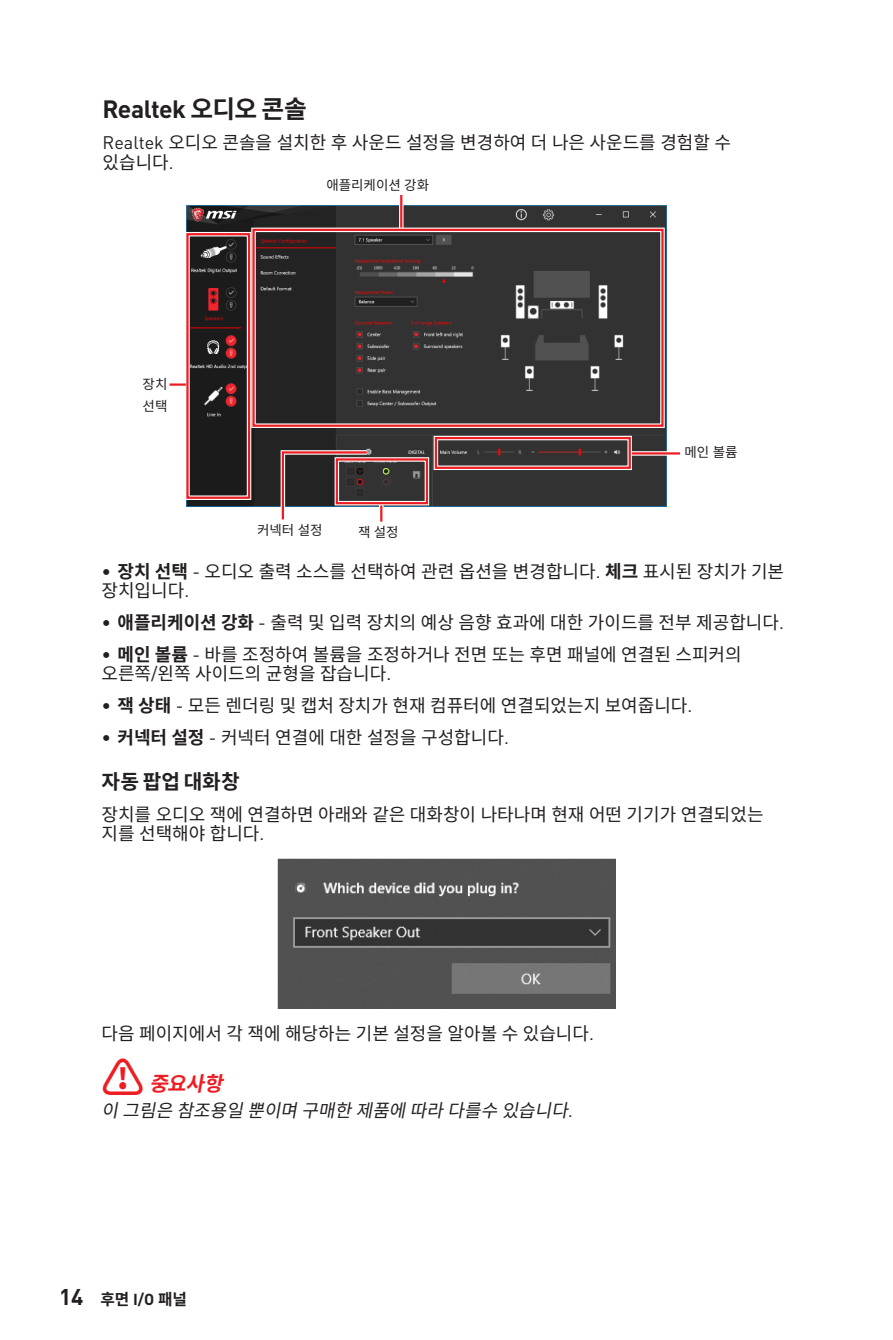
<style>
.page{position:relative;width:893px;height:1340px;background:#fff}
.page>*{position:absolute;margin:0;border:0;box-sizing:border-box;transform-origin:0 0}
.t1{font:700 24.75px "MSI Din Pro Noto CJK";letter-spacing:-.025em;color:#231f20}
.t2{font:700 20.25px "MSI Din Pro Noto CJK";letter-spacing:.01em;color:#231f20}
.t3{font:italic 700 20.25px "MSI Din Pro Noto CJK";color:#ee1d23}
.t4{font:18px/19.1px "MSI Din Pro Noto CJK";color:#231f20}
.t5{font:italic 18px "MSI Din Pro Noto CJK";color:#231f20}
.t6{font:700 15.75px "MSI Din Pro Noto CJK";color:#231f20}
.t7{font:13.5px/22.5px "MSI Din Pro Noto CJK";color:#231f20}
.s1{font-weight:700}
.s2{font-style:normal;font-size:42.75px}
.s3{font-size:22.5px}
</style>
<div class="page">
<img style="left:186px;top:205px;width:481px;height:302px">
<div style="left:185px;top:232px;width:66px;height:268px;border:4px solid #fff"></div>
<div style="left:186px;top:233px;width:64px;height:266px;border:2px solid #ee1d23"></div>
<div style="left:170px;top:382px;width:16px;height:5px;background:#fff"></div>
<hr style="left:170px;top:383px;width:16px;height:3px;background:#ee1d23">
<div style="left:399px;top:195px;width:5px;height:33px;background:#f7a0a2"></div>
<hr style="left:400px;top:195px;width:2px;height:33px;background:#ee1d23">
<svg style="left:278px;top:448px;width:93px;height:72px"></svg>
<svg style="left:379px;top:505px;width:5px;height:16px"></svg>
<svg style="left:380px;top:505px;width:2px;height:16px"></svg>
<svg style="left:632px;top:451px;width:48px;height:4px"></svg>
<hr style="left:629px;top:452px;width:51px;height:2px;background:#ee1d23">
<div style="left:434px;top:436px;width:198px;height:34px;border:4px solid #fff"></div>
<div style="left:435px;top:437px;width:196px;height:32px;border:2px solid #ee1d23"></div>
<div style="left:251px;top:227px;width:414px;height:201px;border:4px solid #fff"></div>
<div style="left:252px;top:229px;width:412px;height:198px;border:2px solid #ee1d23"></div>
<div style="left:335px;top:457px;width:94px;height:48px;border:4px solid #fff"></div>
<div style="left:336px;top:458px;width:92px;height:46px;border:2px solid #ee1d23"></div>
<img style="left:277px;top:858px;width:338px;height:150px">
<h1 class="t1" style="left:103px;top:95px;width:206px">Realtek 오디오 콘솔</h1>
<p class="t4" style="left:103px;top:134px;width:630px">Realtek 오디오 콘솔을 설치한 후 사운드 설정을 변경하여 더 나은 사운드를 경험할 수 있습니다.</p>
<p class="t7" style="left:143px;top:373px;width:26px">장치 선택</p>
<p class="t7" style="left:326px;top:174px;width:104px">애플리케이션 강화</p>
<p class="t7" style="left:257px;top:519px;width:67px">커넥터 설정</p>
<p class="t7" style="left:358px;top:521px;width:42px">잭 설정</p>
<p class="t7" style="left:684px;top:441px;width:55px">메인 볼륨</p>
<p class="t4" style="left:102px;top:562px;width:684px"><span class="s1">∙ 장치 선택</span> - 오디오 출력 소스를 선택하여 관련 옵션을 변경합니다. <span class="s1">체크</span> 표시된 장치가 기본 장치입니다.</p>
<p class="t4" style="left:102px;top:607px;width:684px;line-height:31.9px"><span class="s1">∙ 애플리케이션 강화</span> - 출력 및 입력 장치의 예상 음향 효과에 대한 가이드를 전부 제공합니다. <span class="s1">∙ 메인 볼륨</span> - 바를 조정하여 볼륨을 조정하거나 전면 또는 후면 패널에 연결된 스피커의</p>
<p class="t4" style="left:102px;top:658px;width:592px;line-height:31.9px">오른쪽/왼쪽 사이드의 균형을 잡습니다.<br><span class="s1">∙ 잭 상태</span> - 모든 렌더링 및 캡처 장치가 현재 컴퓨터에 연결되었는지 보여줍니다. <span class="s1">∙ 커넥터 설정</span> - 커넥터 연결에 대한 설정을 구성합니다.</p>
<p class="t2" style="left:102px;top:769px;width:140px">자동 팝업 대화창</p>
<p class="t4" style="left:102px;top:804px;width:664px">장치를 오디오 잭에 연결하면 아래와 같은 대화창이 나타나며 현재 어떤 기기가 연결되었는 지를 선택해야 합니다.</p>
<p class="t4" style="left:102px;top:1024px;width:494px">다음 페이지에서 각 잭에 해당하는 기본 설정을 알아볼 수 있습니다.</p>
<p class="t3" style="left:102px;top:1072px;width:133px"><span class="s2">⚠</span> 중요사항</p>
<p class="t5" style="left:102px;top:1100px;width:482px">이그림은참조용일뿐이며구매한제품에따라다를수있습니다.</p>
<p class="t6" style="left:59px;top:1289px;width:129px"><span class="s3">14</span> 후면 I/O 패널</p>
</div>
